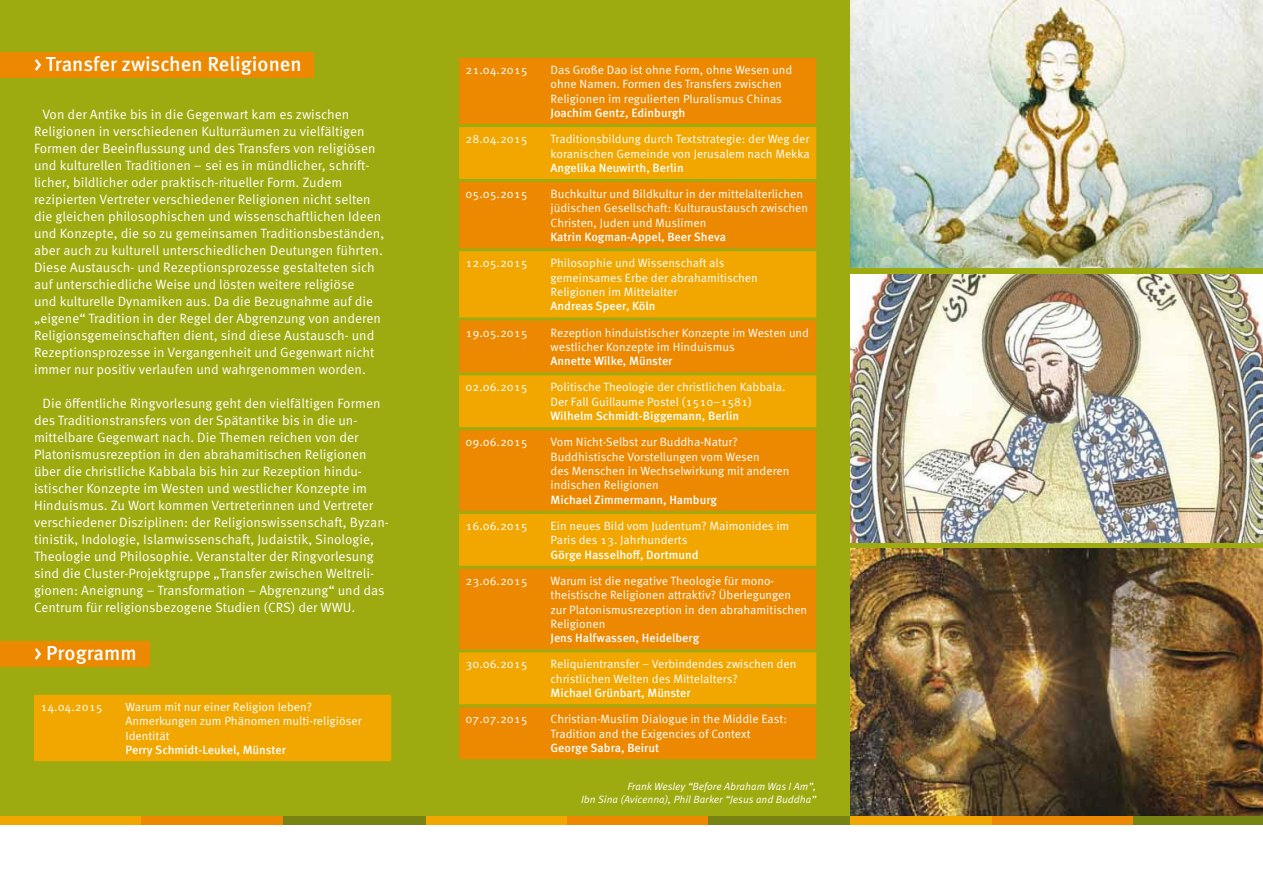
<style>
.page{position:relative;width:1263px;height:893px;background:#fff}
.page>*{position:absolute;margin:0;border:0;box-sizing:border-box;transform-origin:0 0}
.t1{font:500 20.25px "Meta OT";color:#fff}
.t2{font:13.5px/17px "Meta OT";color:#fff}
.t3{font:12px/14.4px "Meta OT";color:#fff}
.t4{font:500 12px "Meta OT";color:#fff}
.t5{font:italic 10.5px/12.6px "Meta OT";color:#fff;text-align:right}
</style>
<div class="page">
<div style="left:0;top:0;width:1263px;height:821px;background:#9eab10"></div>
<img style="left:850px;top:274px;width:413px;height:268px">
<img style="left:850px;top:0;width:413px;height:268px">
<img style="left:850px;top:549px;width:413px;height:267px">
<div style="left:425px;top:816px;width:142px;height:9px;background:#f1a700"></div>
<div style="left:567px;top:816px;width:141px;height:9px;background:#ec8900"></div>
<div style="left:708px;top:816px;width:142px;height:9px;background:#778313"></div>
<div style="left:850px;top:816px;width:142px;height:9px;background:#f1a700"></div>
<div style="left:992px;top:816px;width:142px;height:9px;background:#ec8900"></div>
<div style="left:1134px;top:816px;width:129px;height:9px;background:#778313"></div>
<div style="left:0;top:816px;width:142px;height:9px;background:#f1a700"></div>
<div style="left:142px;top:816px;width:141px;height:9px;background:#ec8900"></div>
<div style="left:283px;top:816px;width:142px;height:9px;background:#778313"></div>
<div style="left:459px;top:58px;width:357px;height:701px;background:#ec8900"></div>
<svg style="left:459px;top:127px;width:357px;height:577px;fill:#ec8c00"></svg>
<hr style="left:459px;top:179px;width:85px;height:3px;background:#9eab10">
<hr style="left:544px;top:179px;width:272px;height:3px;background:#9eab10">
<hr style="left:459px;top:317px;width:85px;height:3px;background:#9eab10">
<hr style="left:459px;top:372px;width:85px;height:3px;background:#9eab10">
<hr style="left:459px;top:427px;width:85px;height:3px;background:#9eab10">
<hr style="left:459px;top:511px;width:85px;height:3px;background:#9eab10">
<hr style="left:459px;top:566px;width:85px;height:3px;background:#9eab10">
<hr style="left:459px;top:649px;width:85px;height:3px;background:#9eab10">
<hr style="left:459px;top:704px;width:85px;height:3px;background:#9eab10">
<hr style="left:544px;top:317px;width:272px;height:3px;background:#9eab10">
<hr style="left:544px;top:372px;width:272px;height:3px;background:#9eab10">
<hr style="left:544px;top:427px;width:272px;height:3px;background:#9eab10">
<hr style="left:544px;top:511px;width:272px;height:3px;background:#9eab10">
<hr style="left:544px;top:566px;width:272px;height:3px;background:#9eab10">
<hr style="left:544px;top:649px;width:272px;height:3px;background:#9eab10">
<hr style="left:544px;top:704px;width:272px;height:3px;background:#9eab10">
<hr style="left:459px;top:124px;width:85px;height:3px;background:#9eab10">
<hr style="left:544px;top:124px;width:272px;height:3px;background:#9eab10">
<hr style="left:459px;top:248px;width:85px;height:3px;background:#9eab10">
<hr style="left:544px;top:248px;width:272px;height:3px;background:#9eab10">
<div style="left:34px;top:695px;width:357px;height:66px;background:#f1a700"></div>
<div style="left:0;top:52px;width:314px;height:26px;background:#ec8900"></div>
<div style="left:0;top:641px;width:149px;height:25px;background:#ec8900"></div>
<h1 class="t1" style="left:34px;top:52px;width:269px">&gt; Transfer zwischen Religionen</h1>
<p class="t2" style="left:34px;top:106px;width:352px;text-indent:9px">Von der Antike bis in die Gegenwart kam es zwischen Religionen in verschiedenen Kulturräumen zu vielfältigen Formen der Beeinflussung und des Transfers von religiösen und kulturellen Traditionen – sei es in mündlicher, schrift&shy;licher, bildlicher oder praktisch-ritueller Form. Zudem rezipierten Vertreter verschiedener Religionen nicht selten die gleichen philosophischen und wissenschaftlichen Ideen und Konzepte, die so zu gemeinsamen Traditionsbeständen, aber auch zu kulturell unterschiedlichen Deutungen führten.<br>Diese Austausch- und Rezeptionsprozesse gestalteten sich auf unterschiedliche Weise und lösten weitere religiöse<br>und kulturelle Dynamiken aus. Da die Bezugnahme auf die „eigene“ Tradition in der Regel der Abgrenzung von anderen Religionsgemeinschaften dient, sind diese Austausch- und Rezeptionsprozesse in Vergangenheit und Gegenwart nicht immer nur positiv verlaufen und wahrgenommen worden.</p>
<p class="t2" style="left:34px;top:395px;width:356px;text-indent:9px">Die öffentliche Ringvorlesung geht den vielfältigen Formen des Traditionstransfers von der Spätantike bis in die un&shy;mittelbare Gegenwart nach. Die Themen reichen von der Platonismusrezeption in den abrahamitischen Religionen über die christliche Kabbala bis hin zur Rezeption hindu&shy;istischer Konzepte im Westen und westlicher Konzepte im Hinduismus. Zu Wort kommen Vertreterinnen und Vertreter verschiedener Disziplinen: der Religionswissenschaft, Byzan&shy;tinistik, Indologie, Islamwissenschaft, Judaistik, Sinologie, Theologie und Philosophie. Veranstalter der Ringvorlesung sind die Cluster-Projektgruppe „Transfer zwischen Weltreli&shy;gionen: Aneignung – Transformation – Abgrenzung“ und das Centrum für religionsbezogene Studien (CRS) der WWU.</p>
<h1 class="t1" style="left:34px;top:641px;width:104px">&gt; Programm</h1>
<p class="t3" style="left:40px;top:700px;width:64px">14.04.2015</p>
<p class="t3" style="left:125px;top:700px;width:238px">Warum mit nur einer Religion leben?<br>Anmerkungen zum Phänomen multi-religiöser<br>Identität</p>
<p class="t4" style="left:125px;top:742px;width:162px">Perry Schmidt-Leukel, Münster</p>
<p class="t3" style="left:465px;top:63px;width:64px">21.04.2015</p>
<p class="t3" style="left:550px;top:63px;width:243px">Das Große Dao ist ohne Form, ohne Wesen und ohne Namen. Formen des Transfers zwischen<br>Religionen im regulierten Pluralismus Chinas</p>
<p class="t4" style="left:550px;top:105px;width:136px">Joachim Gentz, Edinburgh</p>
<p class="t3" style="left:465px;top:132px;width:64px">28.04.2015</p>
<p class="t3" style="left:550px;top:132px;width:261px">Traditionsbildung durch Textstrategie: der Weg der koranischen Gemeinde von Jerusalem nach Mekka</p>
<p class="t4" style="left:550px;top:160px;width:135px">Angelika Neuwirth, Berlin</p>
<p class="t3" style="left:465px;top:187px;width:64px">05.05.2015</p>
<p class="t3" style="left:550px;top:187px;width:259px">Buchkultur und Bildkultur in der mittelalterlichen jüdischen Gesellschaft: Kulturaustausch zwischen<br>Christen, Juden und Muslimen</p>
<p class="t4" style="left:550px;top:230px;width:177px">Katrin Kogman-Appel, Beer Sheva</p>
<p class="t3" style="left:465px;top:256px;width:64px">12.05.2015</p>
<p class="t3" style="left:550px;top:256px;width:209px">Philosophie und Wissenschaft als gemeinsames Erbe der abrahamitischen<br>Religionen im Mittelalter</p>
<p class="t4" style="left:550px;top:299px;width:107px">Andreas Speer, Köln</p>
<p class="t3" style="left:465px;top:325px;width:64px">19.05.2015</p>
<p class="t3" style="left:550px;top:325px;width:260px">Rezeption hinduistischer Konzepte im Westen und westlicher Konzepte im Hinduismus</p>
<p class="t4" style="left:550px;top:354px;width:123px">Annette Wilke, Münster</p>
<p class="t3" style="left:465px;top:380px;width:64px">02.06.2015</p>
<p class="t3" style="left:550px;top:380px;width:236px">Politische Theologie der christlichen Kabbala.<br>Der Fall Guillaume Postel (1510–1581)</p>
<p class="t4" style="left:550px;top:409px;width:190px">Wilhelm Schmidt-Biggemann, Berlin</p>
<p class="t3" style="left:465px;top:435px;width:64px">09.06.2015</p>
<p class="t3" style="left:550px;top:435px;width:240px">Vom Nicht-Selbst zur Buddha-Natur?<br>Buddhistische Vorstellungen vom Wesen<br>des Menschen in Wechselwirkung mit anderen indischen Religionen</p>
<p class="t4" style="left:550px;top:492px;width:168px">Michael Zimmermann, Hamburg</p>
<p class="t3" style="left:465px;top:519px;width:64px">16.06.2015</p>
<p class="t3" style="left:550px;top:519px;width:240px">Ein neues Bild vom Judentum? Maimonides im<br>Paris des 13. Jahrhunderts</p>
<p class="t4" style="left:550px;top:547px;width:149px">Görge Hasselhoff, Dortmund</p>
<p class="t3" style="left:465px;top:574px;width:64px">23.06.2015</p>
<p class="t3" style="left:550px;top:574px;width:258px">Warum ist die negative Theologie für mono&shy;theistische Religionen attraktiv? Überlegungen zur Platonismusrezeption in den abrahamitischen Religionen</p>
<p class="t4" style="left:550px;top:631px;width:150px">Jens Halfwassen, Heidelberg</p>
<p class="t3" style="left:465px;top:657px;width:64px">30.06.2015</p>
<p class="t3" style="left:550px;top:657px;width:247px">Reliquientransfer – Verbindendes zwischen den christlichen Welten des Mittelalters?</p>
<p class="t4" style="left:550px;top:686px;width:142px">Michael Grünbart, Münster</p>
<p class="t3" style="left:465px;top:712px;width:64px">07.07.2015</p>
<p class="t3" style="left:550px;top:712px;width:238px">Christian-Muslim Dialogue in the Middle East:<br>Tradition and the Exigencies of Context</p>
<p class="t4" style="left:550px;top:740px;width:110px">George Sabra, Beirut</p>
<p class="t5" style="left:581px;top:781px;width:237px">Frank Wesley “Before Abraham Was I Am”,<br>Ibn Sina (Avicenna), Phil Barker “Jesus and Buddha”</p>
</div>
